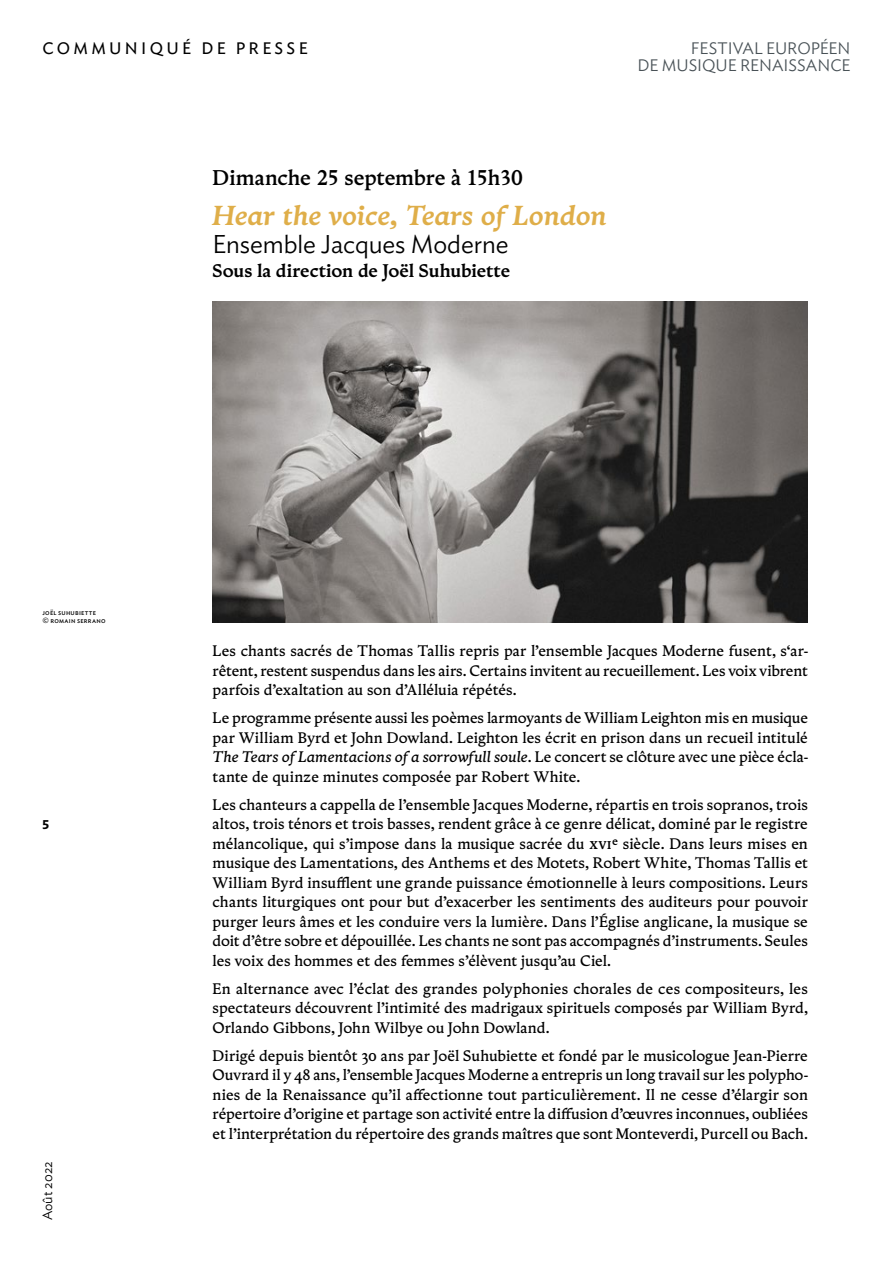
<style>
.page{position:relative;width:893px;height:1263px;background:#fff}
.page>*{position:absolute;margin:0;border:0;box-sizing:border-box;transform-origin:0 0}
.t1{font:italic 700 27px "Zenith Text";letter-spacing:-.005em;color:#dfae49}
.t2{font:300 25.5px "Ideal Sans";letter-spacing:-.005em;color:#000}
.t3{font:500 21px "Zenith Text";letter-spacing:-.01em;color:#000}
.t4{font:700 18px "Zenith Text";letter-spacing:-.005em;color:#000}
.t5{font:300 16.5px/17px "Ideal Sans";letter-spacing:-.005em;color:#485156;text-align:right}
.t6{font:16.5px "Ideal Sans";letter-spacing:.2em;color:#000}
.t7{font:15px/19.5px "Zenith Text";color:#000;text-align:justify}
.t8{font:300 13.5px "Ideal Sans";color:#000}
.t9{font:600 13.5px "Ideal Sans";color:#000}
.t10{font:7.5px/7.5px "Ideal Sans";letter-spacing:.03em;color:#000}
.s1{font-style:italic}
</style>
<div class="page">
<img style="left:213px;top:302px;width:595px;height:321px">
<p class="t6" style="left:43px;top:36px;width:267px">COMMUNIQUÉ DE PRESSE</p>
<p class="t5" style="left:637px;top:39px;width:215px">FESTIVAL EUROPÉEN<br>DE MUSIQUE RENAISSANCE</p>
<h3 class="t3" style="left:213px;top:162px;width:312px">Dimanche 25 septembre à 15h30</h3>
<h1 class="t1" style="left:213px;top:195px;width:396px">Hear the voice, Tears of London</h1>
<h2 class="t2" style="left:213px;top:225px;width:297px">Ensemble Jacques Moderne</h2>
<p class="t4" style="left:213px;top:258px;width:299px">Sous la direction de Joël Suhubiette</p>
<p class="t10" style="left:43px;top:608px;width:65px">Joël Suhubiette<br>© Romain Serrano</p>
<p class="t9" style="left:43px;top:812px;width:8px">5</p>
<p class="t8" style="left:37px;top:1220px;width:61px;rotate:-90deg">Août 2022</p>
<p class="t7" style="left:213px;top:641px;width:597px">Les chants sacrés de Thomas Tallis repris par l’ensemble Jacques Moderne fusent, s‘ar&shy;rêtent, restent suspendus dans les airs. Certains invitent au recueillement. Les voix vibrent parfois d’exaltation au son d’Alléluia répétés.</p>
<p class="t7" style="left:213px;top:708px;width:597px">Le programme présente aussi les poèmes larmoyants de William Leighton mis en musique par William Byrd et John Dowland. Leighton les écrit en prison dans un recueil intitulé <span class="s1">The Tears of Lamentacions of a sorrowfull soule</span>. Le concert se clôture avec une pièce écla&shy;tante de quinze minutes composée par Robert White.</p>
<p class="t7" style="left:213px;top:795px;width:597px">Les chanteurs a cappella de l’ensemble Jacques Moderne, répartis en trois sopranos, trois altos, trois ténors et trois basses, rendent grâce à ce genre délicat, dominé par le registre mélancolique, qui s’impose dans la musique sacrée du XVIe siècle. Dans leurs mises en musique des Lamentations, des Anthems et des Motets, Robert White, Thomas Tallis et William Byrd insufflent une grande puissance émotionnelle à leurs compositions. Leurs chants liturgiques ont pour but d’exacerber les sentiments des auditeurs pour pouvoir purger leurs âmes et les conduire vers la lumière. Dans l’Église anglicane, la musique se doit d’être sobre et dépouillée. Les chants ne sont pas accompagnés d’instruments. Seules les voix des hommes et des femmes s’élèvent jusqu’au Ciel.</p>
<p class="t7" style="left:213px;top:979px;width:597px">En alternance avec l’éclat des grandes polyphonies chorales de ces compositeurs, les spectateurs découvrent l’intimité des madrigaux spirituels composés par William Byrd, Orlando Gibbons, John Wilbye ou John Dowland.</p>
<p class="t7" style="left:213px;top:1046px;width:597px">Dirigé depuis bientôt 30 ans par Joël Suhubiette et fondé par le musicologue Jean-Pierre Ouvrard il y 48 ans, l’ensemble Jacques Moderne a entrepris un long travail sur les polypho&shy;nies de la Renaissance qu’il affectionne tout particulièrement. Il ne cesse d’élargir son répertoire d’origine et partage son activité entre la diffusion d’œuvres inconnues, oubliées et l’interprétation du répertoire des grands maîtres que sont Monteverdi, Purcell ou Bach.</p>
</div>
